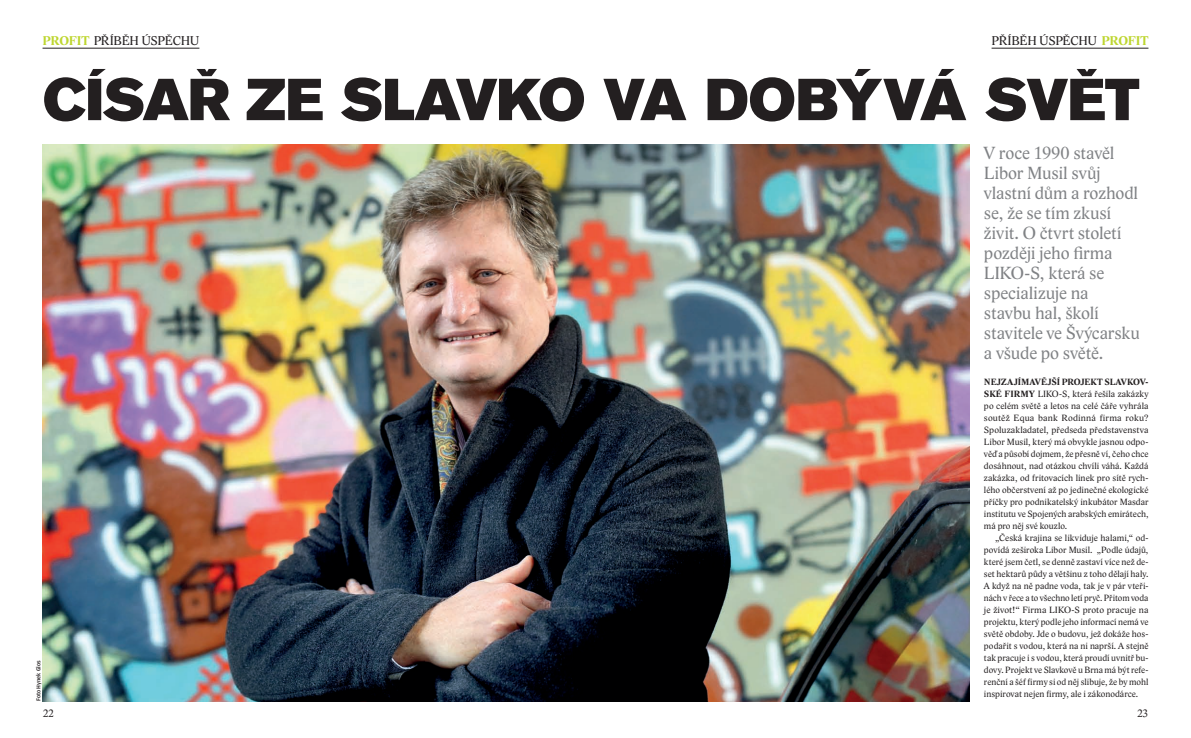
<style>
.page{position:relative;width:1191px;height:738px;background:#fff}
.page>*{position:absolute;margin:0;border:0;box-sizing:border-box;transform-origin:0 0}
.Titulek{font:58.5px "Akzidenz Grotesk Pro Super";letter-spacing:-.015em;color:#231f20}
.Perex{font:18px/20px "Lido STF";letter-spacing:-.005em;color:#808285}
.t1{font:13px "Lido STF";letter-spacing:-.02em;color:#231f20}
.t2{font:11px "Lido STF";color:#231f20}
.Chleba{font:9.3px/12px "Lido STF";letter-spacing:.005em;color:#231f20;text-align:justify}
.První_odstavec{font:9.3px/12px "Lido STF";letter-spacing:.005em;color:#231f20;text-align:justify}
.První_odstavec-2{font:700 9.3px "Lido STF";letter-spacing:-.01em;color:#231f20}
.KREDIT{font:500 6px "Amplitude CE";color:#231f20}
.s1{font-weight:700;color:#bed630}
.s2{font-weight:700}
</style>
<div class="page">
<hr style="left:991px;top:48px;width:157px;height:1px;background:#231f20">
<hr style="left:43px;top:48px;width:156px;height:1px;background:#231f20">
<img style="left:43px;top:144px;width:926px;height:556px">
<p class="t1" style="left:43px;top:33px;width:158px"><span class="s1">PROFIT</span> Příběh úspěchu</p>
<p class="t1" style="left:991px;top:33px;width:158px">Příběh úspěchu <span class="s1">PROFIT</span></p>
<p class="Titulek" style="left:43px;top:62px;width:1098px">CÍSAŘ ZE SLAVKO VA DOBÝVÁ SVĚT</p>
<p class="Perex" style="left:984px;top:143px;width:157px">V roce 1990 stavěl<br>Libor Musil svůj vlastní dům a rozhodl se, že se tím zkusí živit. O čtvrt století později jeho firma<br>LIKO-S, která se specializuje na stavbu hal, školí stavitele ve Švýcarsku a všude po světě.</p>
<p class="První_odstavec-2" style="left:984px;top:375px;width:85px">NEJZAJÍMAVĚJŠÍ PRO</p>
<p class="První_odstavec" style="left:984px;top:375px;width:166px;text-indent:96px"><span class="s2">JEKT SLAVKOV-SKÉ FIRMY</span> LIKO-S, která řešila zakázky po celém světě a letos na celé čáře vyhrála soutěž Equa bank Rodinná firma roku?<br>Spoluzakladatel, předseda představenstva Libor Musil, který má obvykle jasnou odpo&shy;věď a působí dojmem, že přesně ví, čeho chce dosáhnout, nad otázkou chvíli váhá. Každá zakázka, od fritovacích linek pro sítě rych&shy;lého občerstvení až po jedinečné ekologické příčky pro podnikatelský inkubátor Masdar institutu ve Spojených arabských emirátech, má pro něj své kouzlo.</p>
<p class="Chleba" style="left:984px;top:531px;width:166px;text-indent:11px">„Česká krajina se likviduje halami,“ od&shy;povídá zeširoka Libor Musil. „Podle údajů, které jsem četl, se denně zastaví více než de&shy;set hektarů půdy a většinu z toho dělají haly.<br>A když na ně padne voda, tak je v pár vteři&shy;nách v řece a to všechno letí pryč. Přitom voda je život!“ Firma LIKO-S proto pracuje na projektu, který podle jeho informací nemá ve světě obdoby. Jde o budovu, jež dokáže hos&shy;podařit s vodou, která na ni naprší. A stejně tak pracuje i s vodou, která proudí uvnitř bu&shy;dovy. Projekt ve Slavkově u B rna má být refe&shy;renční a šéf firmy si od něj slibuje, že by mohl inspirovat nejen firmy, ale i zákonodárce.</p>
<p class="KREDIT" style="left:35px;top:700px;width:42px;rotate:-90deg">Foto Hynek Glos</p>
<p class="t2" style="left:43px;top:705px;width:13px">22</p>
<p class="t2" style="left:1137px;top:705px;width:13px">23</p>
</div>
